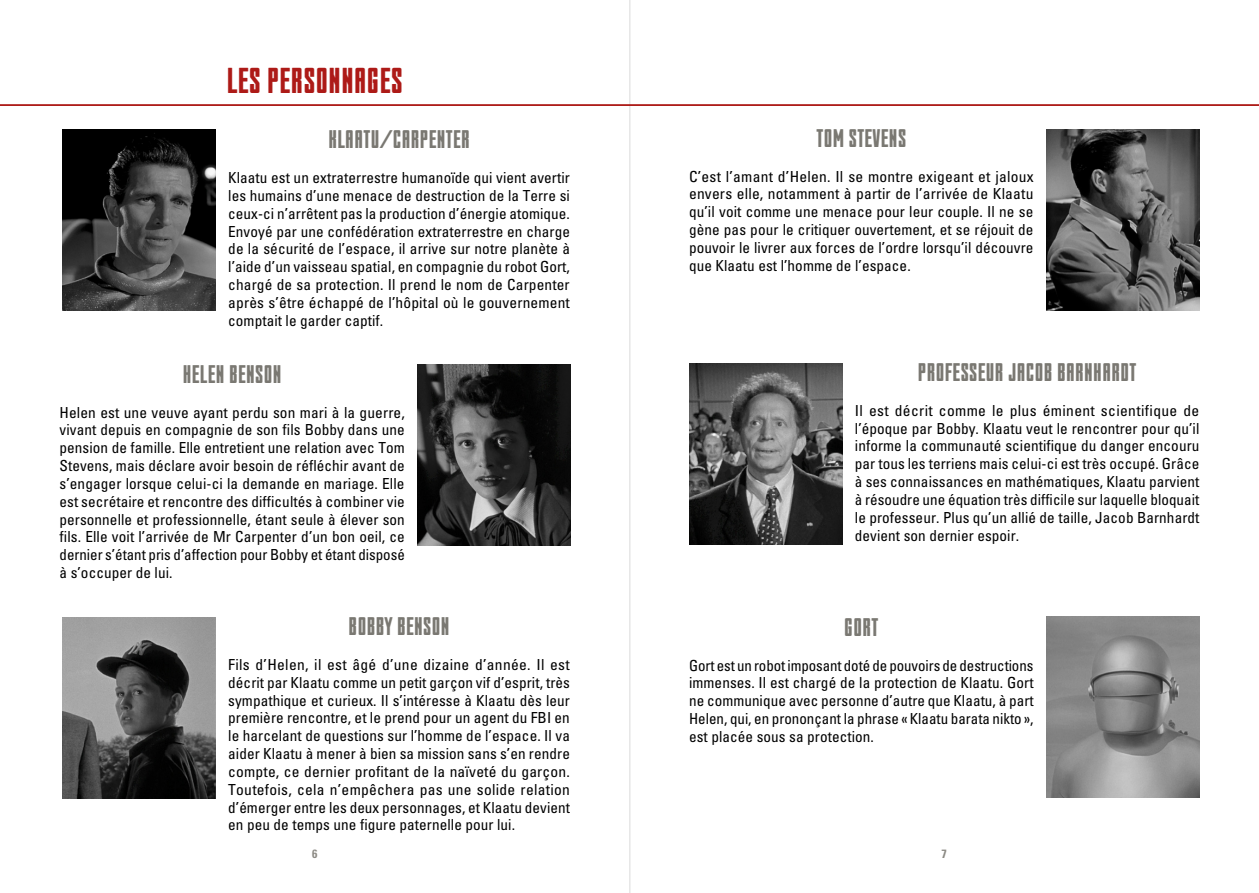
<style>
.page{position:relative;width:1259px;height:893px;background:#fff}
.page>*{position:absolute;margin:0;border:0;box-sizing:border-box;transform-origin:0 0}
.t1{font:36px "Bully";letter-spacing:.015em;color:#ad1a17}
.t2{font:25.5px "Bully";letter-spacing:.015em;color:#7a7872}
.t3{font:condensed 15.15px/17.9px "Univers LT Std";letter-spacing:.005em;color:#000;text-align:justify}
.t4{font:700 condensed 12px "Univers LT Std";color:#8c8a84}
</style>
<div class="page">
<hr style="left:629px;top:0;width:1px;height:893px;background:#dadada">
<img style="left:62px;top:130px;width:153px;height:180px">
<img style="left:417px;top:365px;width:154px;height:180px">
<img style="left:62px;top:618px;width:153px;height:180px">
<img style="left:1046px;top:130px;width:153px;height:180px">
<img style="left:689px;top:364px;width:153px;height:180px">
<img style="left:1046px;top:617px;width:153px;height:180px">
<hr style="left:0;top:104px;width:1259px;height:2px;background:#ad1a17">
<h1 class="t1" style="left:227px;top:60px;width:177px">LES PERSONNAGES</h1>
<h2 class="t2" style="left:328px;top:125px;width:143px">KLAATU/CARPENTER</h2>
<p class="t3" style="left:228px;top:168px;width:343px;text-align:left">Klaatu est un extraterrestre humanoïde qui vient avertir les humains d’une menace de destruction de la Terre si ceux-ci n’arrêtent pas la production d’énergie atomique.<br>Envoyé par une confédération extraterrestre en charge de la sécurité de l’espace, il arrive sur notre planète à l’aide d’un vaisseau spatial, en compagnie du robot Gort, chargé de sa protection. Il prend le nom de Carpenter après s’être échappé de l’hôpital où le gouvernement comptait le garder captif.</p>
<h2 class="t2" style="left:183px;top:359px;width:100px">HELEN BENSON</h2>
<p class="t3" style="left:60px;top:403px;width:347px">Helen est une veuve ayant perdu son mari à la guerre, vivant depuis en compagnie de son fils Bobby dans une pension de famille. Elle entretient une relation avec Tom Stevens, mais déclare avoir besoin de réfléchir avant de s’engager lorsque celui-ci la demande en mariage. Elle est secrétaire et rencontre des difficultés à combiner vie personnelle et professionnelle, étant seule à élever son fils. Elle voit l’arrivée de Mr Carpenter d’un bon oeil, ce dernier s’étant pris d’affection pour Bobby et étant disposé à s’occuper de lui.</p>
<h2 class="t2" style="left:349px;top:611px;width:102px">BOBBY BENSON</h2>
<p class="t3" style="left:228px;top:655px;width:343px;text-align:left">Fils d’Helen, il est âgé d’une dizaine d’année. Il est décrit par Klaatu comme un petit garçon vif d’esprit, très sympathique et curieux. Il s’intéresse à Klaatu dès leur première rencontre, et le prend pour un agent du FBI en le harcelant de questions sur l’homme de l’espace. Il va aider Klaatu à mener à bien sa mission sans s’en rendre compte, ce dernier profitant de la naïveté du garçon.<br>Toutefois, cela n’empêchera pas une solide relation d’émerger entre les deux personnages, et Klaatu devient en peu de temps une figure paternelle pour lui.</p>
<h2 class="t2" style="left:816px;top:123px;width:91px">TOM STEVENS</h2>
<p class="t3" style="left:689px;top:167px;width:346px">C’est l’amant d’Helen. Il se montre exigeant et jaloux envers elle, notamment à partir de l’arrivée de Klaatu qu’il voit comme une menace pour leur couple. Il ne se gène pas pour le critiquer ouvertement, et se réjouit de pouvoir le livrer aux forces de l’ordre lorsqu’il découvre que Klaatu est l’homme de l’espace.</p>
<h2 class="t2" style="left:918px;top:357px;width:220px">PROFESSEUR JACOB BARNHARDT</h2>
<p class="t3" style="left:855px;top:401px;width:346px">Il est décrit comme le plus éminent scientifique de l’époque par Bobby. Klaatu veut le rencontrer pour qu’il informe la communauté scientifique du danger encouru par tous les terriens mais celui-ci est très occupé. Grâce à ses connaissances en mathématiques, Klaatu parvient à résoudre une équation très difficile sur laquelle bloquait le professeur. Plus qu’un allié de taille, Jacob Barnhardt devient son dernier espoir.</p>
<h2 class="t2" style="left:844px;top:612px;width:36px">GORT</h2>
<p class="t3" style="left:689px;top:656px;width:346px">Gort est un robot imposant doté de pouvoirs de destructions immenses. Il est chargé de la protection de Klaatu. Gort ne communique avec personne d’autre que Klaatu, à part Helen, qui, en prononçant la phrase «Klaatu barata nikto», est placée sous sa protection.</p>
<p class="t4" style="left:312px;top:846px;width:7px">6</p>
<p class="t4" style="left:941px;top:846px;width:7px">7</p>
</div>
